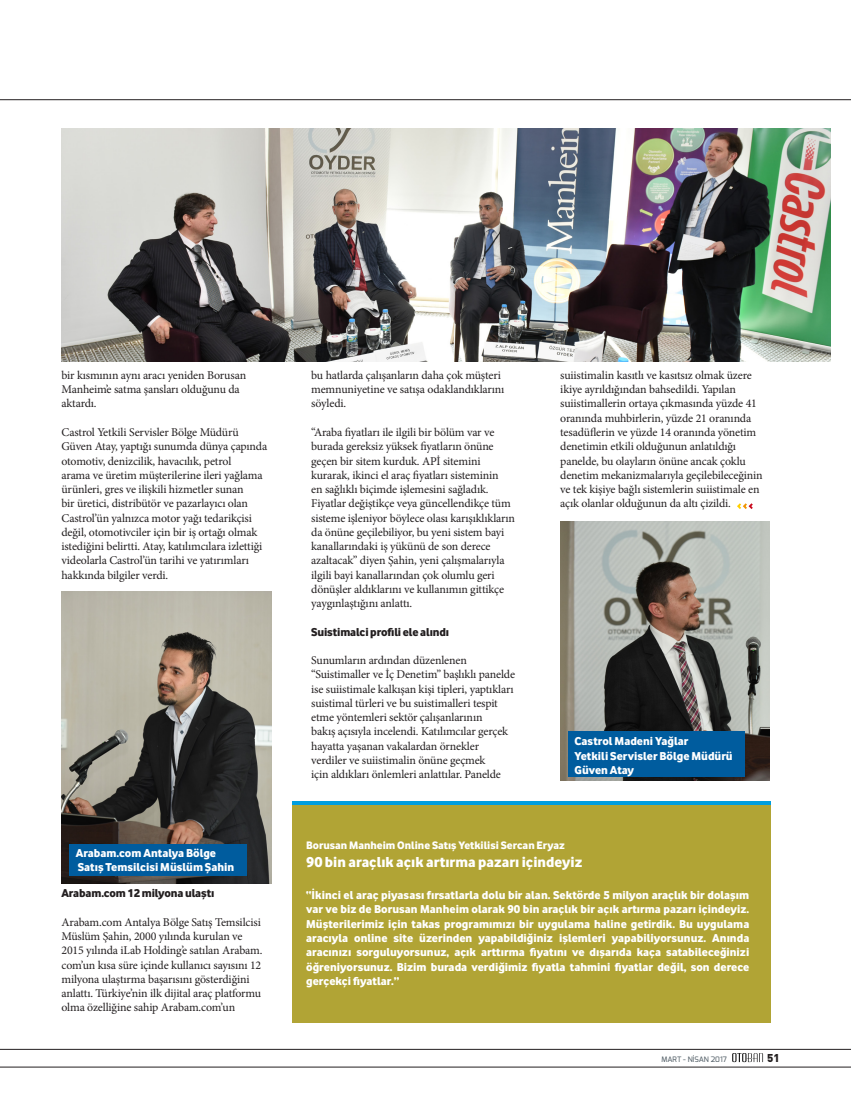
<style>
.page{position:relative;width:851px;height:1099px;background:#fff}
.page>*{position:absolute;margin:0;border:0;box-sizing:border-box;transform-origin:0 0}
.t1{font:15px "Vodafone Ex B";color:#fff}
.t2{font:11.88px/14.2px "Minion Pro";letter-spacing:-.015em;color:#231f20}
.t3{font:11.88px/14.2px "Vodafone Ex B";color:#fff;text-align:justify}
.t4{font:11.88px "Vodafone Ex B";letter-spacing:-.015em;color:#231f20}
.t5{font:11.25px "Vodafone Ex B";color:#fff}
.t6{font:900 11.25px "DIN";color:#231f20}
.t7{font:500 7.5px "Exo";color:#59656d}
</style>
<div class="page">
<hr style="left:0;top:99px;width:850px;height:1px;background:#231f20">
<hr style="left:0;top:1048px;width:850px;height:1px;background:#231f20">
<hr style="left:0;top:1066px;width:850px;height:1px;background:#231f20">
<svg style="left:732px;top:1053px;width:31px;height:9px"></svg>
<svg style="left:737px;top:503px;width:16px;height:6px"></svg>
<img style="left:560px;top:521px;width:209px;height:259px">
<img style="left:61px;top:591px;width:210px;height:292px">
<div style="left:568px;top:731px;width:176px;height:46px;background:#005c9e"></div>
<div style="left:69px;top:844px;width:177px;height:31px;background:#005c9e"></div>
<div style="left:292px;top:801px;width:478px;height:222px;background:#b1a435"></div>
<hr style="left:292px;top:801px;width:478px;height:4px;background:#009ee0">
<img style="left:61px;top:129px;width:769px;height:232px">
<p class="t2" style="left:61px;top:368px;width:186px">bir kısmının aynı aracı yeniden Borusan<br>Manheim’e satma şansları olduğunu da aktardı.</p>
<p class="t2" style="left:61px;top:425px;width:207px">Castrol Yetkili Servisler Bölge Müdürü Güven Atay, yaptığı sunumda dünya çapında otomotiv, denizcilik, havacılık, petrol<br>arama ve üretim müşterilerine ileri yağlama ürünleri, gres ve ilişkili hizmetler sunan<br>bir üretici, distribütör ve pazarlayıcı olan Castrol’ün yalnızca motor yağı tedarikçisi değil, otomotivciler için bir iş ortağı olmak istediğini belirtti. Atay, katılımcılara izlettiği videolarla Castrol’ün tarihi ve yatırımları hakkında bilgiler verdi.</p>
<p class="t3" style="left:76px;top:845px;width:142px">Arabam.com Antalya Bölge</p>
<p class="t3" style="left:78px;top:859px;width:158px">Satış Temsilcisi Müslüm Şahin</p>
<p class="t4" style="left:61px;top:885px;width:154px">Arabam.com 12 milyona ulaştı</p>
<p class="t2" style="left:61px;top:914px;width:202px">Arabam.com Antalya Bölge Satış Temsilcisi Müslüm Şahin, 2000 yılında kurulan ve 2015 yılında iLab Holding’e satılan Arabam. com’un kısa süre içinde kullanıcı sayısını 12 milyona ulaştırma başarısını gösterdiğini anlattı. Türkiye’nin ilk dijital araç platformu olma özelliğine sahip Arabam.com’un</p>
<p class="t2" style="left:311px;top:368px;width:195px">bu hatlarda çalışanların daha çok müşteri memnuniyetine ve satışa odaklandıklarını söyledi.</p>
<p class="t2" style="left:311px;top:425px;width:205px">“Araba fiyatları ile ilgili bir bölüm var ve burada gereksiz yüksek fiyatların önüne geçen bir sitem kurduk. APİ sitemini kurarak, ikinci el araç fiyatları sisteminin<br>en sağlıklı biçimde işlemesini sağladık.<br>Fiyatlar değiştikçe veya güncellendikçe tüm sisteme işleniyor böylece olası karışıklıkların da önüne geçilebiliyor, bu yeni sistem bayi kanallarındaki iş yükünü de son derece azaltacak” diyen Şahin, yeni çalışmalarıyla ilgili bayi kanallarından çok olumlu geri dönüşler aldıklarını ve kullanımın gittikçe yaygınlaştığını anlattı.</p>
<p class="t4" style="left:311px;top:624px;width:139px">Suistimalci profili ele alındı</p>
<p class="t2" style="left:311px;top:653px;width:205px">Sunumların ardından düzenlenen “Suistimaller ve İç Denetim” başlıklı panelde ise suiistimale kalkışan kişi tipleri, yaptıkları suistimal türleri ve bu suistimalleri tespit etme yöntemleri sektör çalışanlarının<br>bakış açısıyla incelendi. Katılımcılar gerçek hayatta yaşanan vakalardan örnekler verdiler ve suiistimalin önüne geçmek<br>için aldıkları önlemleri anlattılar. Panelde</p>
<p class="t2" style="left:560px;top:368px;width:204px">suiistimalin kasıtlı ve kasıtsız olmak üzere ikiye ayrıldığından bahsedildi. Yapılan suiistimallerin ortaya çıkmasında yüzde 41 oranında muhbirlerin, yüzde 21 oranında tesadüflerin ve yüzde 14 oranında yönetim denetimin etkili olduğunun anlatıldığı panelde, bu olayların önüne ancak çoklu denetim mekanizmalarıyla geçilebileceğinin ve tek kişiye bağlı sistemlerin suiistimale en açık olanlar olduğunun da altı çizildi.</p>
<p class="t3" style="left:574px;top:733px;width:115px">Castrol Madeni Yağlar</p>
<p class="t3" style="left:574px;top:748px;width:160px">Yetkili Servisler Bölge Müdürü</p>
<p class="t3" style="left:574px;top:762px;width:61px">Güven Atay</p>
<p class="t5" style="left:306px;top:838px;width:260px">Borusan Manheim Online Satış Yetkilisi Sercan Eryaz</p>
<p class="t1" style="left:306px;top:852px;width:278px">90 bin araçlık açık artırma pazarı içindeyiz</p>
<p class="t3" style="left:306px;top:887px;width:444px">“İkinci el araç piyasası fırsatlarla dolu bir alan. Sektörde 5 milyon araçlık bir dolaşım var ve biz de Borusan Manheim olarak 90 bin araçlık bir açık artırma pazarı içindeyiz.<br>Müşterilerimiz için takas programımızı bir uygulama haline getirdik. Bu uygulama aracıyla online site üzerinden yapabildiğiniz işlemleri yapabiliyorsunuz. Anında aracınızı sorguluyorsunuz, açık arttırma fiyatını ve dışarıda kaça satabileceğinizi öğreniyorsunuz. Bizim burada verdiğimiz fiyatla tahmini fiyatlar değil, son derece gerçekçi fiyatlar.”</p>
<p class="t7" style="left:661px;top:1054px;width:67px">MART - NİSAN 2017</p>
<p class="t6" style="left:767px;top:1049px;width:14px">51</p>
</div>
